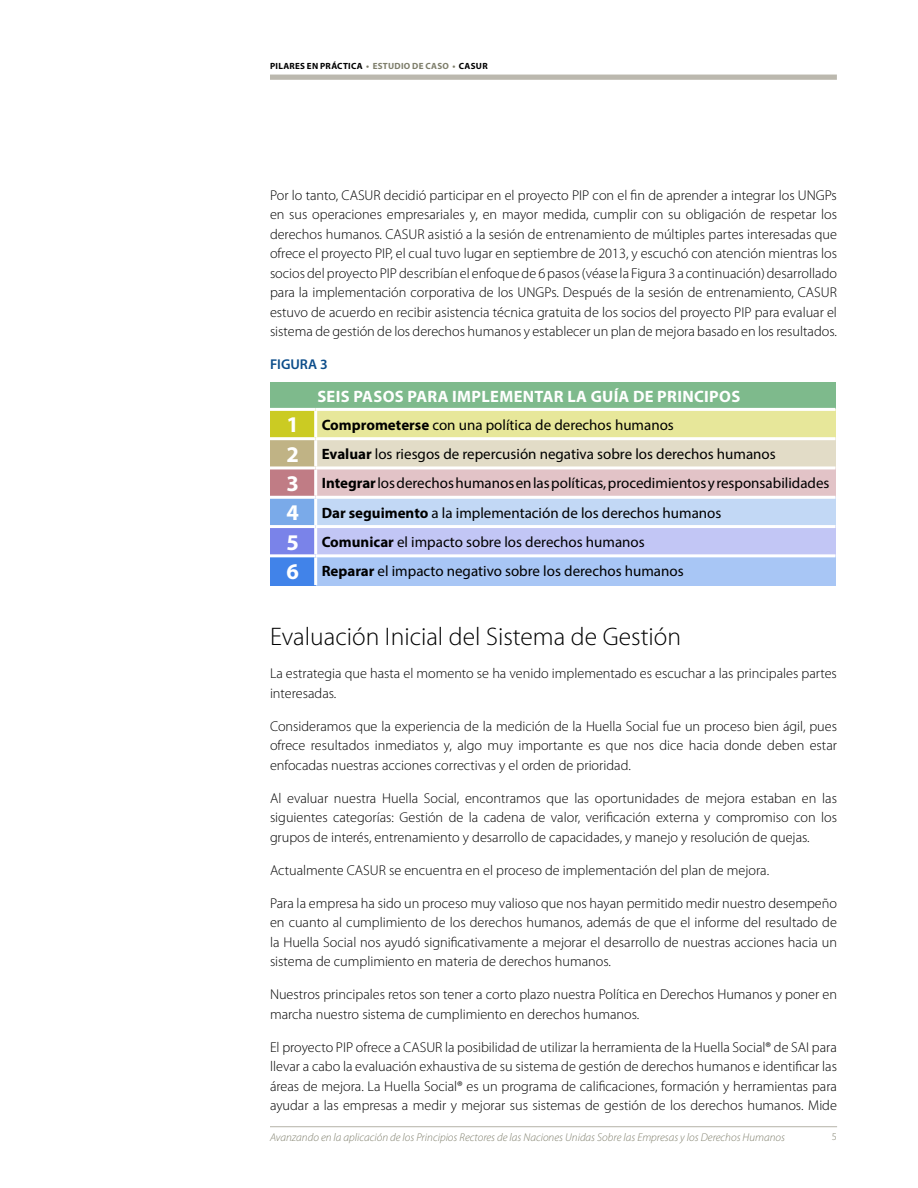
<style>
.page{position:relative;width:918px;height:1188px;background:#fff}
.page>*{position:absolute;margin:0;border:0;box-sizing:border-box;transform-origin:0 0}
.t1{font:300 25.5px "Myriad Pro";color:#000}
.t2{font:700 16.5px "Myriad Pro";letter-spacing:.02em;color:#fff}
.t3{font:15px/29.2px "Myriad Pro";color:#000}
.t4{font:300 14.25px/19.5px "Myriad Pro";color:#000;text-align:justify}
.t5{font:600 14.25px "Myriad Pro";color:#0c4d8a}
.t6{font:italic 300 11.25px "Myriad Pro";color:#7e7e6b}
.t7{font:300 10.5px "Myriad Pro";color:#7e7e6b}
.t8{font:700 9px "Myriad Pro";letter-spacing:.035em;color:#000}
.s1{color:#7e7e6b}
.s2{font-weight:700;font-size:22.5px;color:#fff}
.s3{font-weight:700}
</style>
<div class="page">
<div style="left:270px;top:75px;width:567px;height:5px;background:#bbb8ae"></div>
<hr style="left:270px;top:1126px;width:567px;height:1px;background:#b5b2a7">
<div style="left:270px;top:382px;width:566px;height:27px;background:#7eba8c"></div>
<div style="left:270px;top:409px;width:46px;height:30px;background:#cbcb23"></div>
<div style="left:316px;top:409px;width:520px;height:30px;background:#e7e79a"></div>
<div style="left:270px;top:439px;width:46px;height:29px;background:#c0b385"></div>
<div style="left:316px;top:439px;width:520px;height:29px;background:#e2dcc7"></div>
<div style="left:270px;top:468px;width:46px;height:29px;background:#c07c85"></div>
<div style="left:316px;top:468px;width:520px;height:29px;background:#e2c3c7"></div>
<div style="left:270px;top:497px;width:46px;height:30px;background:#7aaae9"></div>
<div style="left:316px;top:497px;width:520px;height:30px;background:#c2d8f5"></div>
<div style="left:270px;top:527px;width:46px;height:29px;background:#7a83e9"></div>
<div style="left:316px;top:527px;width:520px;height:29px;background:#c2c6f5"></div>
<div style="left:270px;top:556px;width:46px;height:29px;background:#4183e9"></div>
<div style="left:316px;top:556px;width:520px;height:29px;background:#a8c6f5"></div>
<hr style="left:270px;top:408px;width:46px;height:3px;background:#fff">
<hr style="left:316px;top:408px;width:520px;height:3px;background:#fff">
<hr style="left:314px;top:411px;width:3px;height:26px;background:#fff">
<hr style="left:270px;top:437px;width:46px;height:3px;background:#fff">
<hr style="left:316px;top:437px;width:520px;height:3px;background:#fff">
<hr style="left:314px;top:440px;width:3px;height:26px;background:#fff">
<hr style="left:270px;top:466px;width:46px;height:3px;background:#fff">
<hr style="left:316px;top:466px;width:520px;height:3px;background:#fff">
<hr style="left:314px;top:469px;width:3px;height:27px;background:#fff">
<hr style="left:270px;top:496px;width:46px;height:3px;background:#fff">
<hr style="left:316px;top:496px;width:520px;height:3px;background:#fff">
<hr style="left:314px;top:499px;width:3px;height:26px;background:#fff">
<hr style="left:270px;top:525px;width:46px;height:3px;background:#fff">
<hr style="left:316px;top:525px;width:520px;height:3px;background:#fff">
<hr style="left:314px;top:528px;width:3px;height:26px;background:#fff">
<hr style="left:270px;top:554px;width:46px;height:3px;background:#fff">
<hr style="left:316px;top:554px;width:520px;height:3px;background:#fff">
<hr style="left:314px;top:557px;width:3px;height:28px;background:#fff">
<p class="t8" style="left:270px;top:60px;width:219px">PILARES EN PRÁCTICA <span class="s1">• ESTUDIO DE CASO •</span> CASUR</p>
<p class="t4" style="left:270px;top:185px;width:569px">Por lo tanto, CASUR decidió participar en el proyecto PIP con el fin de aprender a integrar los UNGPs en sus operaciones empresariales y, en mayor medida, cumplir con su obligación de respetar los derechos humanos. CASUR asistió a la sesión de entrenamiento de múltiples partes interesadas que ofrece el proyecto PIP, el cual tuvo lugar en septiembre de 2013, y escuchó con atención mientras los socios del proyecto PIP describían el enfoque de 6 pasos (véase la Figura 3 a continuación) desarrollado para la implementación corporativa de los UNGPs. Después de la sesión de entrenamiento, CASUR estuvo de acuerdo en recibir asistencia técnica gratuita de los socios del proyecto PIP para evaluar el sistema de gestión de los derechos humanos y establecer un plan de mejora basado en los resultados.</p>
<p class="t5" style="left:270px;top:356px;width:59px">FIGURA 3</p>
<p class="t2" style="left:317px;top:386px;width:424px">SEIS PASOS PARA IMPLEMENTAR LA GUÍA DE PRINCIPOS</p>
<p class="t3" style="left:287px;top:410px;width:544px"><span class="s2">1</span> <span class="s3">Comprometerse</span> con una política de derechos humanos<br><span class="s2">2</span> <span class="s3">Evaluar</span> los riesgos de repercusión negativa sobre los derechos humanos<br><span class="s2">3</span> <span class="s3">Integrar</span> los derechos humanos en las políticas, procedimientos y responsabilidades <span class="s2">4</span> <span class="s3">Dar seguimento</span> a la implementación de los derechos humanos<br><span class="s2">5</span> <span class="s3">Comunicar</span> el impacto sobre los derechos humanos<br><span class="s2">6</span> <span class="s3">Reparar</span> el impacto negativo sobre los derechos humanos</p>
<h1 class="t1" style="left:270px;top:623px;width:413px">Evaluación Inicial del Sistema de Gestión</h1>
<p class="t4" style="left:270px;top:664px;width:568px">La estrategia que hasta el momento se ha venido implementado es escuchar a las principales partes interesadas.</p>
<p class="t4" style="left:270px;top:716px;width:569px">Consideramos que la experiencia de la medición de la Huella Social fue un proceso bien ágil, pues ofrece resultados inmediatos y, algo muy importante es que nos dice hacia donde deben estar enfocadas nuestras acciones correctivas y el orden de prioridad.</p>
<p class="t4" style="left:270px;top:788px;width:569px">Al evaluar nuestra Huella Social, encontramos que las oportunidades de mejora estaban en las siguientes categorías: Gestión de la cadena de valor, verificación externa y compromiso con los grupos de interés, entrenamiento y desarrollo de capacidades, y manejo y resolución de quejas.</p>
<p class="t4" style="left:270px;top:860px;width:501px">Actualmente CASUR se encuentra en el proceso de implementación del plan de mejora.</p>
<p class="t4" style="left:270px;top:893px;width:569px">Para la empresa ha sido un proceso muy valioso que nos hayan permitido medir nuestro desempeño en cuanto al cumplimiento de los derechos humanos, además de que el informe del resultado de la Huella Social nos ayudó significativamente a mejorar el desarrollo de nuestras acciones hacia un sistema de cumplimiento en materia de derechos humanos.</p>
<p class="t4" style="left:270px;top:985px;width:569px">Nuestros principales retos son tener a corto plazo nuestra Política en Derechos Humanos y poner en marcha nuestro sistema de cumplimiento en derechos humanos.</p>
<p class="t4" style="left:270px;top:1037px;width:569px">El proyecto PIP ofrece a CASUR la posibilidad de utilizar la herramienta de la Huella Social® de SAI para llevar a cabo la evaluación exhaustiva de su sistema de gestión de derechos humanos e identificar las áreas de mejora. La Huella Social® es un programa de calificaciones, formación y herramientas para ayudar a las empresas a medir y mejorar sus sistemas de gestión de los derechos humanos. Mide</p>
<p class="t6" style="left:270px;top:1130px;width:517px">Avanzando en la aplicación de los Principios Rectores de las Naciones Unidas Sobre las Empresas y los Derechos Humanos</p>
<p class="t7" style="left:832px;top:1130px;width:7px">5</p>
</div>
